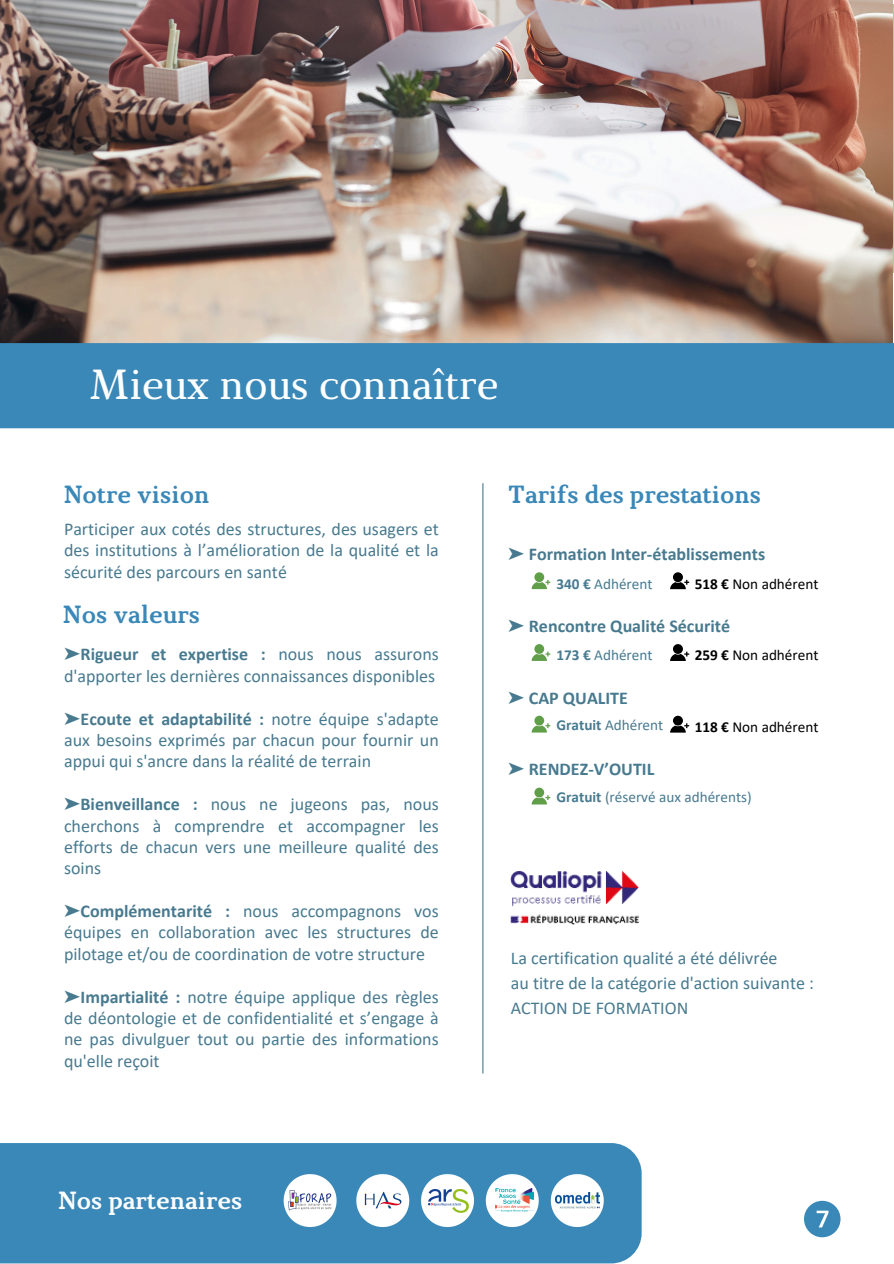
<style>
.page{position:relative;width:894px;height:1264px;background:#fff}
.page>*{position:absolute;margin:0;border:0;box-sizing:border-box;transform-origin:0 0}
.t1{font:42px "Marta";color:#fdfefe}
.t2{font:700 24.75px "Marta";color:#3a88b8}
.t3{font:700 24.75px "Marta";color:#fdfefe}
.t4{font:18px/21.3px "Calibri";color:#487a8f;text-align:justify}
.t5{font:700 18px "Calibri";color:#487a8f}
.t6{font:15.15px "Calibri";color:#487a8f}
.t7{font:15.15px "Calibri";color:#000}
.s1{font-family:"Free Serif"}
.s2{font-weight:700}
.s3{font-family:"Free Serif";font-weight:400}
</style>
<div class="page">
<div style="left:0;top:1143px;width:641px;height:120px;background:#3a88b8"></div>
<hr style="left:482px;top:483px;width:1px;height:590px;background:#487a8f">
<svg style="left:283px;top:1174px;width:53px;height:52px"></svg>
<svg style="left:356px;top:1174px;width:53px;height:52px"></svg>
<svg style="left:421px;top:1174px;width:53px;height:52px"></svg>
<svg style="left:485px;top:1174px;width:53px;height:52px"></svg>
<img style="left:495px;top:1188px;width:38px;height:23px">
<img style="left:288px;top:1188px;width:50px;height:25px">
<img style="left:358px;top:1175px;width:49px;height:49px">
<img style="left:428px;top:1189px;width:40px;height:22px">
<svg style="left:550px;top:1174px;width:53px;height:52px"></svg>
<img style="left:555px;top:1192px;width:44px;height:16px">
<svg style="left:531px;top:572px;width:19px;height:17px"></svg>
<svg style="left:531px;top:644px;width:19px;height:17px"></svg>
<svg style="left:531px;top:715px;width:19px;height:17px"></svg>
<svg style="left:670px;top:572px;width:19px;height:17px"></svg>
<svg style="left:670px;top:644px;width:19px;height:17px"></svg>
<svg style="left:670px;top:715px;width:19px;height:17px"></svg>
<svg style="left:531px;top:787px;width:19px;height:17px"></svg>
<img style="left:510px;top:871px;width:129px;height:55px">
<img style="left:0;top:0;width:892px;height:343px">
<svg style="left:804px;top:1200px;width:36px;height:37px"></svg>
<div style="left:0;top:343px;width:893px;height:85px;background:#3a88b8"></div>
<p class="t1" style="left:89px;top:367px;width:410px">Mieux nous connaître</p>
<p class="t2" style="left:64px;top:484px;width:147px">Notre vision</p>
<p class="t4" style="left:64px;top:520px;width:376px">Participer aux cotés des structures, des usagers et des institutions à l’amélioration de la qualité et la sécurité des parcours en santé</p>
<p class="t2" style="left:63px;top:604px;width:138px">Nos valeurs</p>
<h1 class="t4" style="left:64px;top:645px;width:376px"><span class="s1">➤</span><span class="s2">Rigueur et expertise :</span> nous nous assurons d'apporter les dernières connaissances disponibles</h1>
<h2 class="t4" style="left:64px;top:709px;width:376px"><span class="s1">➤</span><span class="s2">Ecoute et adaptabilité :</span> notre équipe s'adapte aux besoins exprimés par chacun pour fournir un appui qui s'ancre dans la réalité de terrain</h2>
<h5 class="t4" style="left:64px;top:795px;width:376px"><span class="s1">➤</span><span class="s2">Bienveillance :</span> nous ne jugeons pas, nous cherchons à comprendre et accompagner les efforts de chacun vers une meilleure qualité des soins</h5>
<h2 class="t4" style="left:64px;top:901px;width:376px"><span class="s1">➤</span><span class="s2">Complémentarité :</span> nous accompagnons vos équipes en collaboration avec les structures de pilotage et/ou de coordination de votre structure</h2>
<h5 class="t4" style="left:64px;top:987px;width:376px"><span class="s1">➤</span><span class="s2">Impartialité :</span> notre équipe applique des règles de déontologie et de confidentialité et s’engage à ne pas divulguer tout ou partie des informations qu'elle reçoit</h5>
<p class="t2" style="left:508px;top:484px;width:254px">Tarifs des prestations</p>
<h5 class="t5" style="left:508px;top:546px;width:258px"><span class="s3">➤</span> Formation Inter-établissements</h5>
<h5 class="t6" style="left:556px;top:577px;width:97px"><span class="s2">340 €</span> Adhérent</h5>
<h4 class="t7" style="left:694px;top:577px;width:125px"><span class="s2">518 €</span> Non adhérent</h4>
<h5 class="t5" style="left:508px;top:618px;width:223px"><span class="s3">➤</span> Rencontre Qualité Sécurité</h5>
<p class="t6" style="left:556px;top:649px;width:97px"><span class="s2">173 €</span> Adhérent</p>
<h5 class="t5" style="left:508px;top:690px;width:121px"><span class="s3">➤</span> CAP QUALITE</h5>
<h2 class="t6" style="left:556px;top:719px;width:108px"><span class="s2">Gratuit</span> Adhérent</h2>
<p class="t7" style="left:694px;top:649px;width:125px"><span class="s2">259 €</span> Non adhérent</p>
<p class="t7" style="left:694px;top:720px;width:125px"><span class="s2">118 €</span> Non adhérent</p>
<p class="t5" style="left:508px;top:762px;width:147px"><span class="s3">➤</span> RENDEZ-V’OUTIL</p>
<p class="t6" style="left:556px;top:791px;width:197px"><span class="s2">Gratuit</span> (réservé aux adhérents)</p>
<p class="t4" style="left:510px;top:947px;width:304px;line-height:24.8px;text-align:left">La certification qualité a été délivrée<br>au titre de la catégorie d'action suivante :<br>ACTION DE FORMATION</p>
<h4 class="t3" style="left:58px;top:1190px;width:185px">Nos partenaires</h4>
</div>
